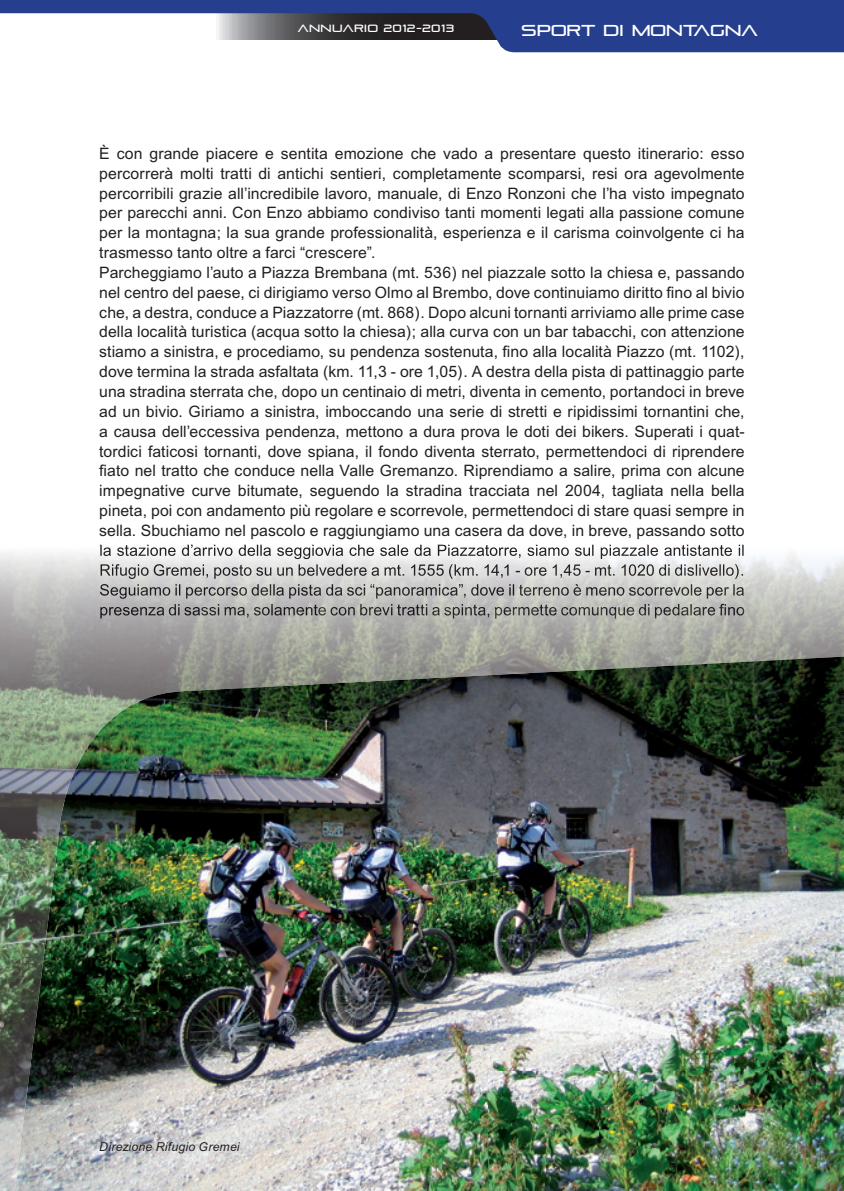
<style>
.page{position:relative;width:844px;height:1191px;background:#fff}
.page>*{position:absolute;margin:0;border:0;box-sizing:border-box;transform-origin:0 0}
.t1{font:15.75px/19.8px "M Arial";letter-spacing:.005em;color:#231f20}
.t2{font:15.75px "Pirulen";color:#fff}
.t3{font:italic 12.25px "M Arial";letter-spacing:.015em;color:#231f20}
.t4{font:10.5px "Pirulen";letter-spacing:.03em;color:#fff}
</style>
<div class="page">
<svg style="left:0;top:0;width:843px;height:52px;fill:#253f8e"></svg>
<img style="left:0;top:552px;width:723px;height:169px">
<img style="left:723px;top:553px;width:120px;height:103px">
<img style="left:0;top:721px;width:73px;height:118px">
<img style="left:0;top:839px;width:15px;height:352px">
<img style="left:73px;top:675px;width:415px;height:516px">
<img style="left:488px;top:656px;width:355px;height:535px">
<img style="left:15px;top:772px;width:59px;height:419px">
<img style="left:100px;top:546px;width:644px;height:13px">
<img style="left:100px;top:564px;width:644px;height:15px">
<img style="left:100px;top:584px;width:644px;height:15px">
<img style="left:100px;top:604px;width:644px;height:14px">
<p class="t4" style="left:297px;top:22px;width:158px">ANNUARIO 2012-2013</p>
<p class="t2" style="left:521px;top:21px;width:238px">SPORT DI MONTAGNA</p>
<p class="t1" style="left:99px;top:143px;width:646px">È con grande piacere e sentita emozione che vado a presentare questo itinerario: esso percorrerà molti tratti di antichi sentieri, completamente scomparsi, resi ora agevolmente percorribili grazie all’incredibile lavoro, manuale, di Enzo Ronzoni che l’ha visto impegnato per parecchi anni. Con Enzo abbiamo condiviso tanti momenti legati alla passione comune per la montagna; la sua grande professionalità, esperienza e il carisma coinvolgente ci ha trasmesso tanto oltre a farci “crescere”.<br>Parcheggiamo l’auto a Piazza Brembana (mt. 536) nel piazzale sotto la chiesa e, passando nel centro del paese, ci dirigiamo verso Olmo al Brembo, dove continuiamo diritto fino al bivio che, a destra, conduce a Piazzatorre (mt. 868). Dopo alcuni tornanti arriviamo alle prime case della località turistica (acqua sotto la chiesa); alla curva con un bar tabacchi, con attenzione stiamo a sinistra, e procediamo, su pendenza sostenuta, fino alla località Piazzo (mt. 1102), dove termina la strada asfaltata (km. 11,3 - ore 1,05). A destra della pista di pattinaggio parte una stradina sterrata che, dopo un centinaio di metri, diventa in cemento, portandoci in breve ad un bivio. Giriamo a sinistra, imboccando una serie di stretti e ripidissimi tornantini che, a causa dell’eccessiva pendenza, mettono a dura prova le doti dei bikers. Superati i quat&shy;tordici faticosi tornanti, dove spiana, il fondo diventa sterrato, permettendoci di riprendere fiato nel tratto che conduce nella Valle Gremanzo. Riprendiamo a salire, prima con alcune impegnative curve bitumate, seguendo la stradina tracciata nel 2004, tagliata nella bella pineta, poi con andamento più regolare e scorrevole, permettendoci di stare quasi sempre in sella. Sbuchiamo nel pascolo e raggiungiamo una casera da dove, in breve, passando sotto</p>
<p class="t3" style="left:99px;top:1140px;width:142px">Direzione Rifugio Gremei</p>
</div>
